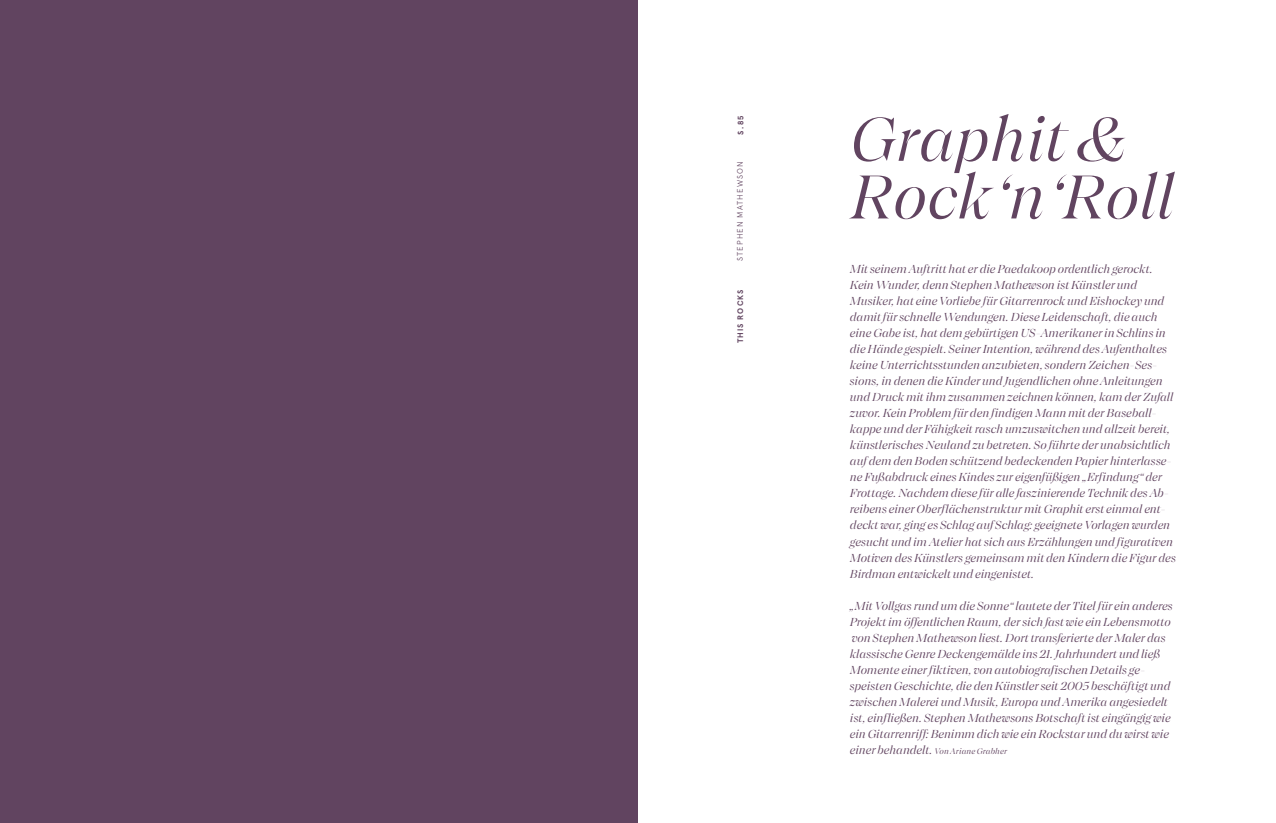
<style>
.page{position:relative;width:1276px;height:823px;background:#fff}
.page>*{position:absolute;margin:0;border:0;box-sizing:border-box;transform-origin:0 0}
.t1{font:italic 300 61.2px/57.6px "Luna 0.3";color:#614460}
.t2{font:italic 300 11.5px/16px "Luna 0.3";letter-spacing:-.005em;color:#614460}
.t3{font:italic 300 8px "Luna 0.3";letter-spacing:.015em;color:#614460}
.t4{font:300 8px "Apercu";letter-spacing:.135em;color:#614460}
.t5{font:700 8px "Apercu";letter-spacing:.135em;color:#614460}
.s1{font-size:11.5px}
</style>
<div class="page">
<div style="left:0;top:0;width:638px;height:822px;background:#614460"></div>
<p class="t5" style="left:734px;top:135px;width:21px;rotate:-90deg">S.85</p>
<p class="t4" style="left:735px;top:261px;width:101px;rotate:-90deg">STEPHEN MATHEWSON</p>
<p class="t5" style="left:734px;top:343px;width:56px;rotate:-90deg">THIS ROCKS</p>
<h1 class="t1" style="left:850px;top:109px;width:326px">Graphit &amp;<br>Rock‘n‘Roll</h1>
<p class="t2" style="left:850px;top:261px;width:327px">Mit seinem Auftritt hat er die Paedakoop ordentlich gerockt.<br>Kein Wunder, denn Stephen Mathewson ist Künstler und Musiker, hat eine Vorliebe für Gitarrenrock und Eishockey und damit für schnelle Wendungen. Diese Leidenschaft, die auch eine Gabe ist, hat dem gebürtigen US-Amerikaner in Schlins in die Hände gespielt. Seiner Intention, während des Aufenthaltes keine Unterrichtsstunden anzubieten, sondern Zeichen-Ses&shy;sions, in denen die Kinder und Jugendlichen ohne Anleitungen und Druck mit ihm zusammen zeichnen können, kam der Zufall zuvor. Kein Problem für den findigen Mann mit der Baseball&shy;kappe und der Fähigkeit rasch umzuswitchen und allzeit bereit, künstlerisches Neuland zu betreten. So führte der unabsichtlich auf dem den Boden schützend bedeckenden Papier hinterlasse&shy;ne Fußabdruck eines Kindes zur eigenfüßigen „Erfindung“ der Frottage. Nachdem diese für alle faszinierende Technik des Ab&shy;reibens einer Oberflächenstruktur mit Graphit erst einmal ent&shy;deckt war, ging es Schlag auf Schlag: geeignete Vorlagen wurden gesucht und im Atelier hat sich aus Erzählungen und figurativen Motiven des Künstlers gemeinsam mit den Kindern die Figur des Birdman entwickelt und eingenistet.</p>
<p class="t2" style="left:850px;top:597px;width:324px">„Mit Vollgas rund um die Sonne“ lautete der Titel für ein anderes Projekt im öffentlichen Raum, der sich fast wie ein Lebensmotto von Stephen Mathewson liest. Dort transferierte der Maler das klassische Genre Deckengemälde ins 21. Jahrhundert und ließ Momente einer fiktiven, von autobiografischen Details ge&shy;speisten Geschichte, die den Künstler seit 2005 beschäftigt und zwischen Malerei und Musik, Europa und Amerika angesiedelt ist, einfließen. Stephen Mathewsons Botschaft ist eingängig wie ein Gitarrenriff: Benimm dich wie ein Rockstar und du wirst wie</p>
<p class="t3" style="left:850px;top:745px;width:159px"><span class="s1">einer behandelt.</span> Von Ariane Grabher</p>
</div>
